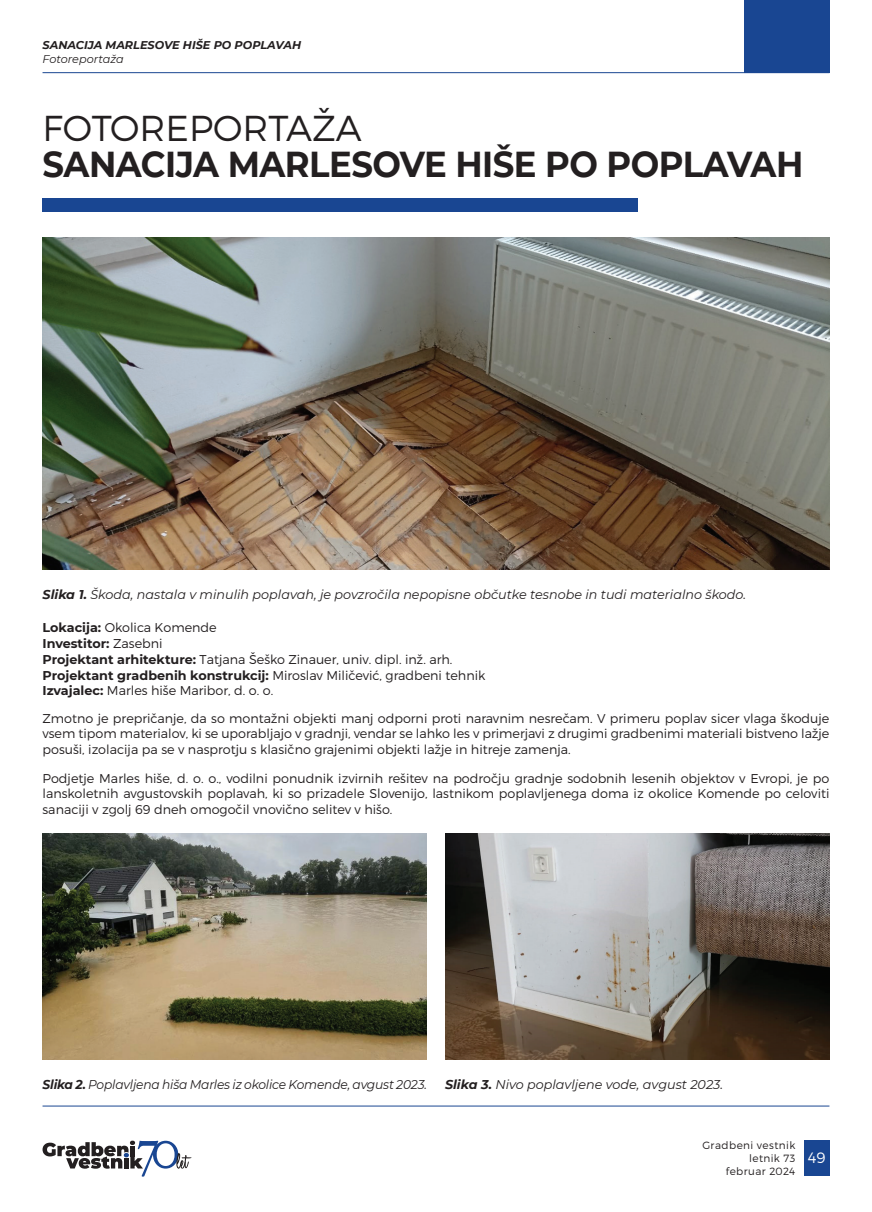
<style>
.page{position:relative;width:872px;height:1212px;background:#fff}
.page>*{position:absolute;margin:0;border:0;box-sizing:border-box;transform-origin:0 0}
.t1{font:700 36px "Montserrat";letter-spacing:-.015em;color:#231f20;scale:.94 1}
.t2{font:300 36px "Montserrat";color:#231f20}
.t3{font:300 15px "Montserrat";color:#fff}
.t4{font:300 12.75px/15.8px "Montserrat";color:#231f20;text-align:justify}
.t5{font:italic 12.75px "Montserrat";color:#231f20}
.t6{font:italic 12.75px "Montserrat";color:#231f20;scale:.96 1}
.t7{font:italic 700 11.25px "Montserrat";color:#231f20}
.t8{font:italic 11.25px "Montserrat";color:#231f20}
.t9{font:300 10.5px/12.6px "Montserrat";letter-spacing:.035em;color:#231f20;text-align:right}
.s1{font-weight:700}
</style>
<div class="page">
<div style="left:804px;top:1140px;width:25px;height:36px;background:#194692"></div>
<svg style="left:43px;top:1140px;width:148px;height:36px"></svg>
<div style="left:744px;top:0;width:85px;height:72px;background:#194692"></div>
<hr style="left:43px;top:72px;width:786px;height:1px;background:#194692">
<hr style="left:43px;top:1106px;width:786px;height:1px;background:#194692">
<img style="left:43px;top:238px;width:786px;height:331px">
<div style="left:43px;top:198px;width:595px;height:14px;background:#194692"></div>
<img style="left:43px;top:834px;width:384px;height:225px">
<img style="left:445px;top:834px;width:384px;height:225px">
<p class="t7" style="left:43px;top:37px;width:260px">SANACIJA MARLESOVE HIŠE PO POPLAVAH</p>
<p class="t8" style="left:43px;top:51px;width:83px">Fotoreportaža</p>
<h1 class="t2" style="left:43px;top:106px;width:320px">FOTOREPORTAŽA</h1>
<h1 class="t1" style="left:43px;top:138px;width:811px">SANACIJA MARLESOVE HIŠE PO POPLAVAH</h1>
<p class="t5" style="left:43px;top:585px;width:705px"><span class="s1">Slika 1.</span> Škoda, nastala v minulih poplavah, je povzročila nepopisne občutke tesnobe in tudi materialno škodo.</p>
<p class="t4" style="left:43px;top:620px;width:444px;text-align:left"><span class="s1">Lokacija:</span> Okolica Komende<br><span class="s1">Investitor:</span> Zasebni<br><span class="s1">Projektant arhitekture:</span> Tatjana Šeško Zinauer, univ. dipl. inž. arh.<br><span class="s1">Projektant gradbenih konstrukcij:</span> Miroslav Miličević, gradbeni tehnik <span class="s1">Izvajalec:</span> Marles hiše Maribor, d. o. o.</p>
<p class="t4" style="left:43px;top:710px;width:788px">Zmotno je prepričanje, da so montažni objekti manj odporni proti naravnim nesrečam. V primeru poplav sicer vlaga škoduje vsem tipom materialov, ki se uporabljajo v gradnji, vendar se lahko les v primerjavi z drugimi gradbenimi materiali bistveno lažje posuši, izolacija pa se v nasprotju s klasično grajenimi objekti lažje in hitreje zamenja.</p>
<p class="t4" style="left:43px;top:770px;width:788px">Podjetje Marles hiše, d. o. o., vodilni ponudnik izvirnih rešitev na področju gradnje sodobnih lesenih objektov v Evropi, je po lanskoletnih avgustovskih poplavah, ki so prizadele Slovenijo, lastnikom poplavljenega doma iz okolice Komende po celoviti sanaciji v zgolj 69 dneh omogočil vnovično selitev v hišo.</p>
<p class="t6" style="left:43px;top:1075px;width:402px"><span class="s1">Slika 2.</span> Poplavljena hiša Marles iz okolice Komende, avgust 2023.</p>
<p class="t5" style="left:445px;top:1075px;width:280px"><span class="s1">Slika 3.</span> Nivo poplavljene vode, avgust 2023.</p>
<p class="t9" style="left:702px;top:1139px;width:94px">Gradbeni vestnik letnik 73<br>februar 2024</p>
<p class="t3" style="left:808px;top:1149px;width:19px">49</p>
</div>
